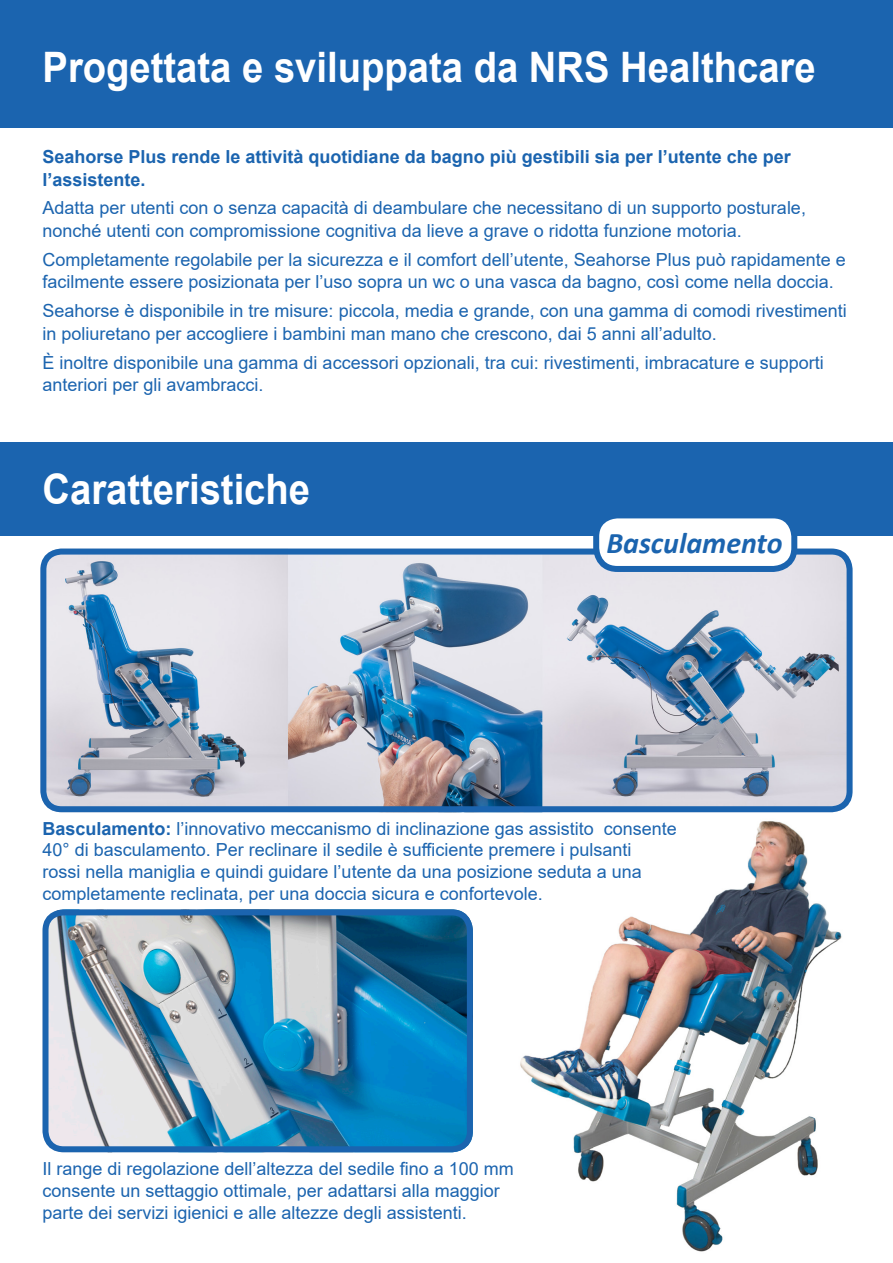
<style>
.page{position:relative;width:893px;height:1263px;background:#fff}
.page>*{position:absolute;margin:0;border:0;box-sizing:border-box;transform-origin:0 0}
.t1{font:700 42px "Arial";color:#fff;scale:.91 1}
.t2{font:italic 700 30px "Calibri";color:#1b64af}
.t3{font:18px/21.6px "Arial";color:#1b64af}
.t4{font:700 18px/22.5px "Arial";color:#1b64af}
.s1{font-weight:700}
</style>
<div class="page">
<hr style="left:892px;top:536px;width:1px;height:727px;background:#1b64af">
<div style="left:0;top:0;width:893px;height:128px;background:#1b64af"></div>
<div style="left:0;top:442px;width:893px;height:94px;background:#1b64af"></div>
<img style="left:43px;top:916px;width:423px;height:236px">
<div style="left:43px;top:909px;width:430px;height:243px;border:6px solid #1b64af;border-radius:18px"></div>
<img style="left:47px;top:549px;width:799px;height:256px">
<div style="left:40px;top:549px;width:813px;height:263px;border:6px solid #1b64af;border-radius:18px"></div>
<img style="left:520px;top:821px;width:322px;height:431px">
<div style="left:596px;top:515px;width:198px;height:54px;background:#fff;border-radius:21px"></div>
<div style="left:593px;top:512px;width:204px;height:60px;border:6px solid #1b64af;border-radius:21px"></div>
<p class="t1" style="left:43px;top:37px;width:851px">Progettata e sviluppata da NRS Healthcare</p>
<p class="t4" style="left:43px;top:146px;width:750px">Seahorse Plus rende le attività quotidiane da bagno più gestibili sia per l’utente che per l’assistente.</p>
<p class="t3" style="left:43px;top:197px;width:765px;line-height:22.5px">Adatta per utenti con o senza capacità di deambulare che necessitano di un supporto posturale, nonché utenti con compromissione cognitiva da lieve a grave o ridotta funzione motoria.</p>
<p class="t3" style="left:43px;top:248px;width:805px;line-height:22.5px">Completamente regolabile per la sicurezza e il comfort dell’utente, Seahorse Plus può rapidamente e facilmente essere posizionata per l’uso sopra un wc o una vasca da bagno, così come nella doccia.</p>
<p class="t3" style="left:43px;top:300px;width:806px;line-height:22.5px">Seahorse è disponibile in tre misure: piccola, media e grande, con una gamma di comodi rivestimenti in poliuretano per accogliere i bambini man mano che crescono, dai 5 anni all’adulto.</p>
<p class="t3" style="left:43px;top:351px;width:783px;line-height:22.5px">È inoltre disponibile una gamma di accessori opzionali, tra cui: rivestimenti, imbracature e supporti anteriori per gli avambracci.</p>
<p class="t1" style="left:43px;top:460px;width:296px">Caratteristiche</p>
<p class="t2" style="left:606px;top:522px;width:178px">Basculamento</p>
<p class="t3" style="left:43px;top:817px;width:636px"><span class="s1">Basculamento:</span> l’innovativo meccanismo di inclinazione gas assistito consente 40° di basculamento. Per reclinare il sedile è sufficiente premere i pulsanti<br>rossi nella maniglia e quindi guidare l’utente da una posizione seduta a una completamente reclinata, per una doccia sicura e confortevole.</p>
<p class="t3" style="left:43px;top:1158px;width:473px">Il range di regolazione dell’altezza del sedile fino a 100 mm consente un settaggio ottimale, per adattarsi alla maggior parte dei servizi igienici e alle altezze degli assistenti.</p>
</div>
